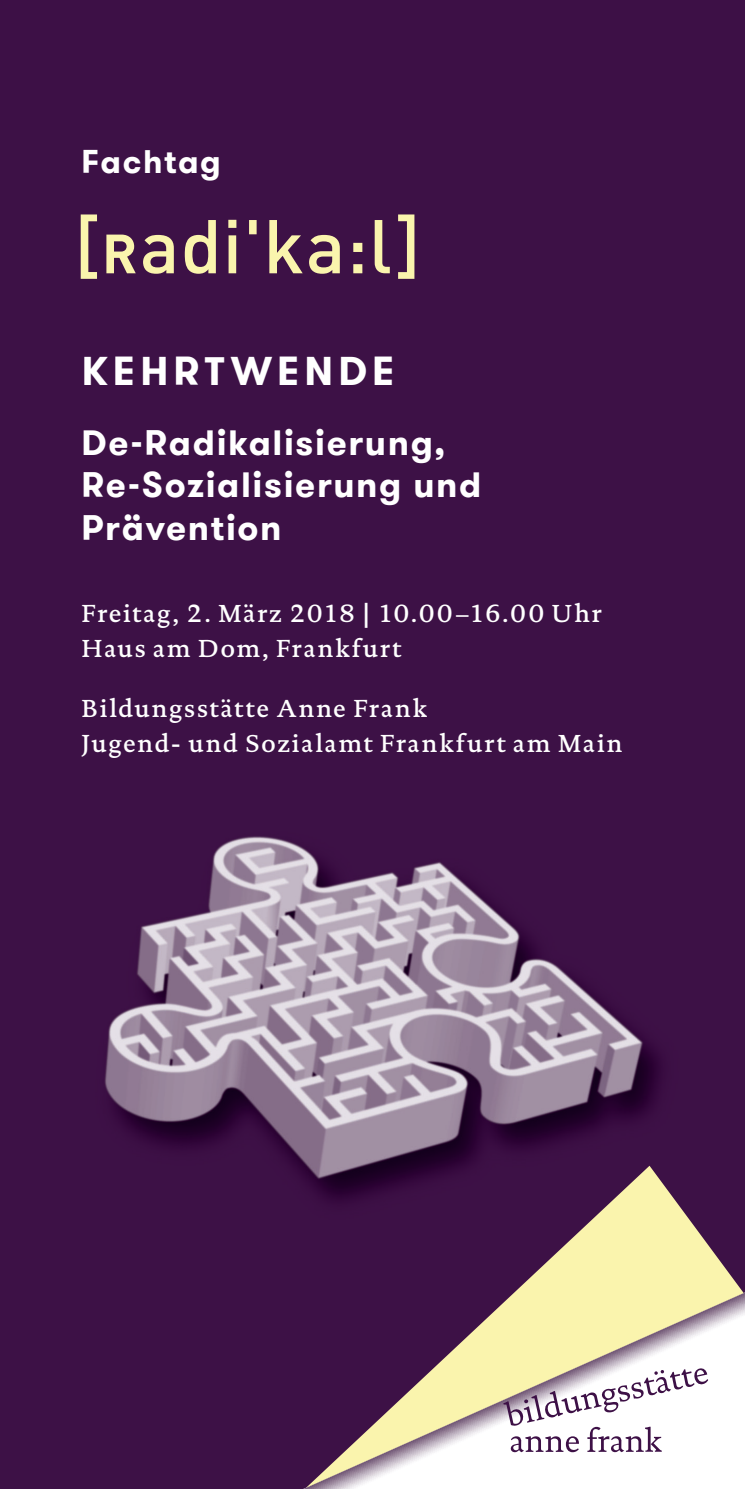
<style>
.page{position:relative;width:745px;height:1489px;background:#fff}
.page>*{position:absolute;margin:0;border:0;box-sizing:border-box;transform-origin:0 0}
.t1{font:700 40px "GT Walsheim Pro";letter-spacing:.13em;color:#fff}
.t2{font:700 35px/42.5px "GT Walsheim Pro";letter-spacing:.045em;color:#fff}
.t3{font:700 32.5px "GT Walsheim Pro";letter-spacing:.045em;color:#fff}
.t4{font:500 25px/35px "DTL Documenta TOT";letter-spacing:.07em;color:#fff}
</style>
<div class="page">
<div style="left:0;top:0;width:744px;height:1488px;background:#3d1046"></div>
<img style="left:80px;top:214px;width:579px;height:962px">
<svg style="left:81px;top:214px;width:333px;height:65px"></svg>
<svg style="left:306px;top:1165px;width:437px;height:322px"></svg>
<h3 class="t3" style="left:81px;top:141px;width:141px">Fachtag</h3>
<h1 class="t1" style="left:82px;top:344px;width:314px">KEHRTWENDE</h1>
<h2 class="t2" style="left:81px;top:421px;width:401px">De-Radikalisierung,<br>Re-Sozialisierung und<br>Prävention</h2>
<p class="t4" style="left:81px;top:595px;width:521px">Freitag, 2. März 2018 | 10.00–16.00 Uhr<br>Haus am Dom, Frankfurt</p>
<p class="t4" style="left:81px;top:690px;width:542px">Bildungsstätte Anne Frank<br>Jugend- und Sozialamt Frankfurt am Main</p>
</div>
